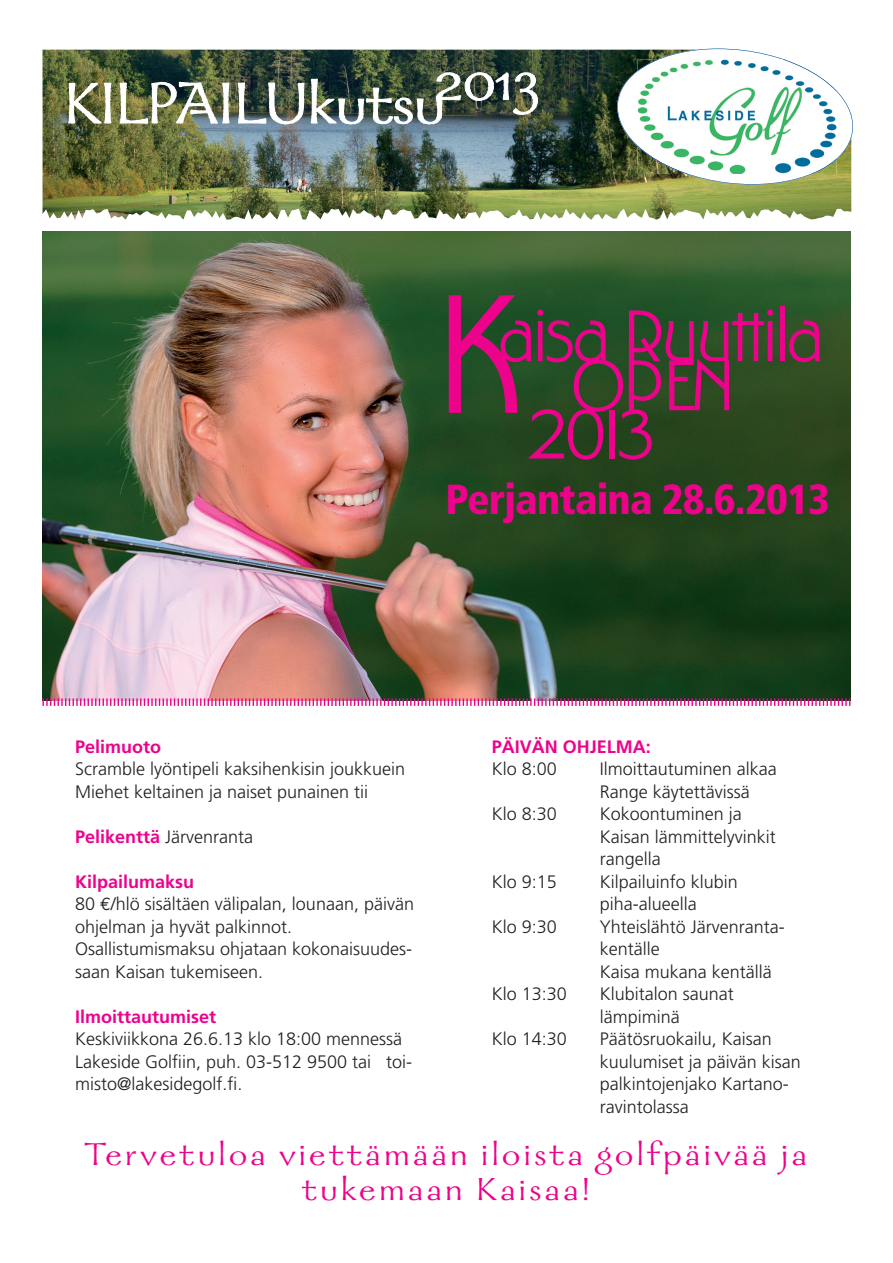
<style>
.page{position:relative;width:893px;height:1263px;background:#fff}
.page>*{position:absolute;margin:0;border:0;box-sizing:border-box;transform-origin:0 0}
.t1{font:185.25px "Hardwood LP";color:#ed028c}
.t2{font:79.8px "Hardwood LP";letter-spacing:-.02em;color:#ed028c}
.t3{font:78.45px "Hardwood LP";letter-spacing:-.02em;color:#ed028c}
.t4{font:900 condensed 42px "Frutiger";letter-spacing:-.02em;color:#ed028c}
.t5{font:36px/34.5px "Galahad";letter-spacing:.1em;color:#ed028c;text-align:center}
.t6{font:300 18px/22.5px "Frutiger";color:#231f20}
.t7{font:700 18px "Frutiger";color:#ed028c}
.s1{font-weight:700;color:#ed028c}
.s2{font-family:"Euro Mono";font-weight:400}
</style>
<div class="page">
<img style="left:43px;top:231px;width:807px;height:466px">
<img style="left:42px;top:697px;width:809px;height:9px">
<img style="left:43px;top:50px;width:808px;height:170px">
<img style="left:613px;top:48px;width:240px;height:143px">
<img style="left:637px;top:59px;width:200px;height:115px">
<img style="left:68px;top:59px;width:470px;height:71px">
<h1 class="t1" style="left:438px;top:253px;width:84px">K</h1>
<h2 class="t2" style="left:499px;top:292px;width:327px">aisa Ruuttila</h2>
<h3 class="t3" style="left:571px;top:342px;width:165px">OPEN</h3>
<h3 class="t3" style="left:530px;top:391px;width:126px">2013</h3>
<h3 class="t4" style="left:445px;top:474px;width:386px">Perjantaina 28.6.2013</h3>
<p class="t7" style="left:75px;top:736px;width:88px">Pelimuoto</p>
<p class="t6" style="left:75px;top:758px;width:332px">Scramble lyöntipeli kaksihenkisin joukkuein<br>Miehet keltainen ja naiset punainen tii</p>
<p class="t6" style="left:75px;top:826px;width:180px"><span class="s1">Pelikenttä</span> Järvenranta</p>
<p class="t6" style="left:75px;top:871px;width:340px"><span class="s1">Kilpailumaksu<br></span>80 <span class="s2">€</span>/hlö sisältäen välipalan, lounaan, päivän ohjelman ja hyvät palkinnot.<br>Osallistumismaksu ohjataan kokonaisuudes&shy;saan Kaisan tukemiseen.</p>
<p class="t7" style="left:75px;top:1006px;width:143px">Ilmoittautumiset</p>
<p class="t6" style="left:75px;top:1028px;width:339px">Keskiviikkona 26.6.13 klo 18:00 mennessä<br>Lakeside Golfiin, puh. 03-512 9500 tai toi&shy;misto@lakesidegolf.fi.</p>
<p class="t7" style="left:492px;top:736px;width:161px">PÄIVÄN OHJELMA:</p>
<p class="t6" style="left:492px;top:758px;width:67px">Klo 8:00</p>
<p class="t6" style="left:600px;top:758px;width:178px">Ilmoittautuminen alkaa<br>Range käytettävissä</p>
<p class="t6" style="left:492px;top:803px;width:67px">Klo 8:30</p>
<p class="t6" style="left:600px;top:803px;width:177px">Kokoontuminen ja<br>Kaisan lämmittelyvinkit rangella</p>
<p class="t6" style="left:492px;top:871px;width:67px">Klo 9:15</p>
<p class="t6" style="left:600px;top:871px;width:140px">Kilpailuinfo klubin piha-alueella</p>
<p class="t6" style="left:492px;top:916px;width:67px">Klo 9:30</p>
<p class="t6" style="left:600px;top:916px;width:186px">Yhteislähtö Järvenranta&shy;kentälle<br>Kaisa mukana kentällä</p>
<p class="t6" style="left:492px;top:983px;width:77px">Klo 13:30</p>
<p class="t6" style="left:600px;top:983px;width:136px">Klubitalon saunat lämpiminä</p>
<p class="t6" style="left:492px;top:1028px;width:77px">Klo 14:30</p>
<p class="t6" style="left:600px;top:1028px;width:203px">Päätösruokailu, Kaisan kuulumiset ja päivän kisan palkintojenjako Kartano&shy;ravintolassa</p>
<h3 class="t5" style="left:85px;top:1138px;width:723px">Tervetuloa viettämään iloista golfpäivää ja tukemaan Kaisaa!</h3>
</div>
